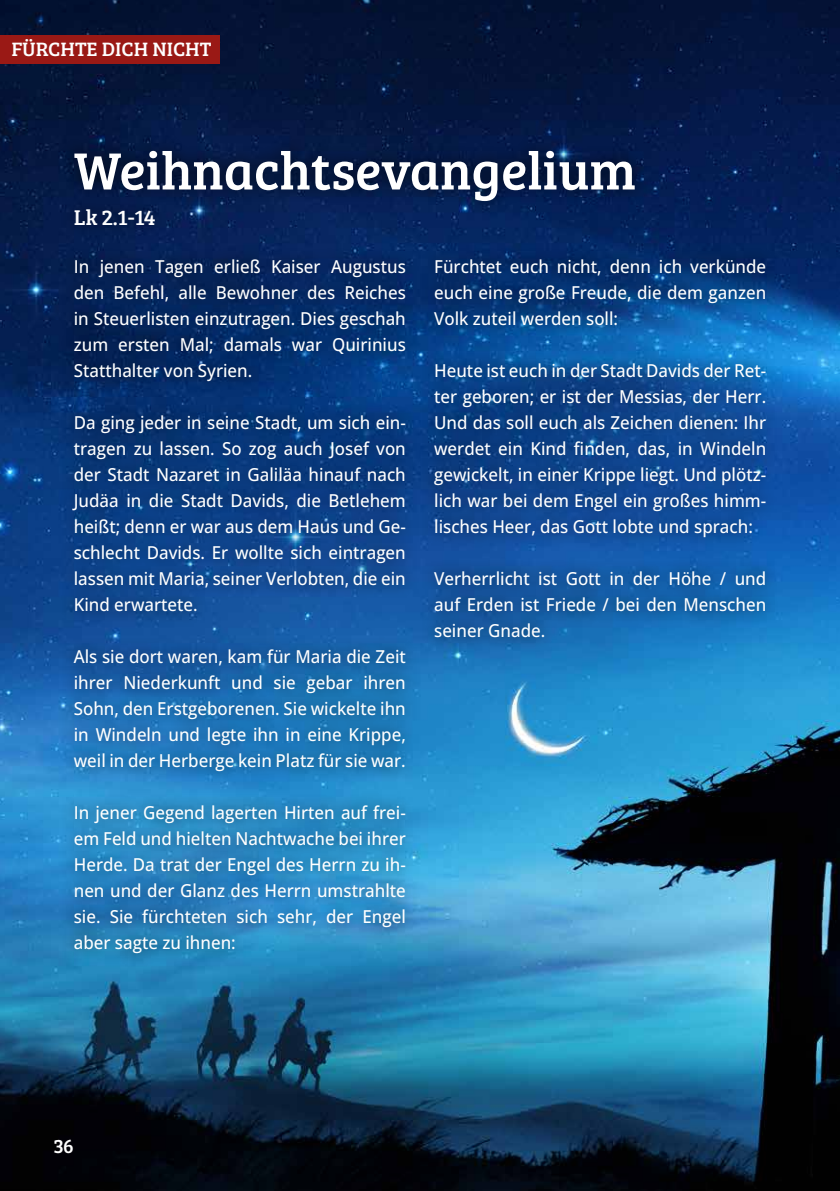
<style>
.page{position:relative;width:840px;height:1191px;background:#fff}
.page>*{position:absolute;margin:0;border:0;box-sizing:border-box;transform-origin:0 0}
.t1{font:54px "Bree Serif";color:#fff}
.t2{font:22px "Bree Serif";color:#fff}
.t3{font:20px "Bree Serif";color:#fff}
.t4{font:500 17.8px/26px "Open Sans";color:#fff;text-align:justify;scale:.95 1}
</style>
<div class="page">
<img style="left:0;top:0;width:839px;height:1191px">
<div style="left:59px;top:136px;width:720px;height:831px;background:#000;opacity:.7"></div>
<div style="left:0;top:35px;width:220px;height:28px;background:#9a1915"></div>
<p class="t3" style="left:11px;top:34px;width:201px">FÜRCHTE DICH NICHT</p>
<h1 class="t1" style="left:74px;top:130px;width:563px">Weihnachtsevangelium</h1>
<p class="t2" style="left:74px;top:201px;width:83px">Lk 2.1-14</p>
<p class="t4" style="left:74px;top:253px;width:351px">In jenen Tagen erließ Kaiser Augustus den Befehl, alle Bewohner des Reiches in Steuerlisten einzutragen. Dies geschah zum ersten Mal; damals war Quirinius Statthalter von Syrien.</p>
<p class="t4" style="left:74px;top:409px;width:351px">Da ging jeder in seine Stadt, um sich ein&shy;tragen zu lassen. So zog auch Josef von der Stadt Nazaret in Galiläa hinauf nach Judäa in die Stadt Davids, die Betlehem heißt; denn er war aus dem Haus und Ge&shy;schlecht Davids. Er wollte sich eintragen lassen mit Maria, seiner Verlobten, die ein Kind erwartete.</p>
<p class="t4" style="left:74px;top:643px;width:351px">Als sie dort waren, kam für Maria die Zeit ihrer Niederkunft und sie gebar ihren Sohn, den Erstgeborenen. Sie wickelte ihn in Windeln und legte ihn in eine Krippe, weil in der Herberge kein Platz für sie war.</p>
<p class="t4" style="left:74px;top:799px;width:351px">In jener Gegend lagerten Hirten auf frei&shy;em Feld und hielten Nachtwache bei ihrer Herde. Da trat der Engel des Herrn zu ih&shy;nen und der Glanz des Herrn umstrahlte sie. Sie fürchteten sich sehr, der Engel aber sagte zu ihnen:</p>
<p class="t4" style="left:434px;top:253px;width:351px">Fürchtet euch nicht, denn ich verkünde euch eine große Freude, die dem ganzen Volk zuteil werden soll:</p>
<p class="t4" style="left:434px;top:357px;width:351px">Heute ist euch in der Stadt Davids der Ret&shy;ter geboren; er ist der Messias, der Herr.<br>Und das soll euch als Zeichen dienen: Ihr werdet ein Kind finden, das, in Windeln gewickelt, in einer Krippe liegt. Und plötz&shy;lich war bei dem Engel ein großes himm&shy;lisches Heer, das Gott lobte und sprach:</p>
<p class="t4" style="left:434px;top:565px;width:351px">Verherrlicht ist Gott in der Höhe / und auf Erden ist Friede / bei den Menschen seiner Gnade.</p>
<p class="t3" style="left:54px;top:1131px;width:21px">36</p>
</div>
